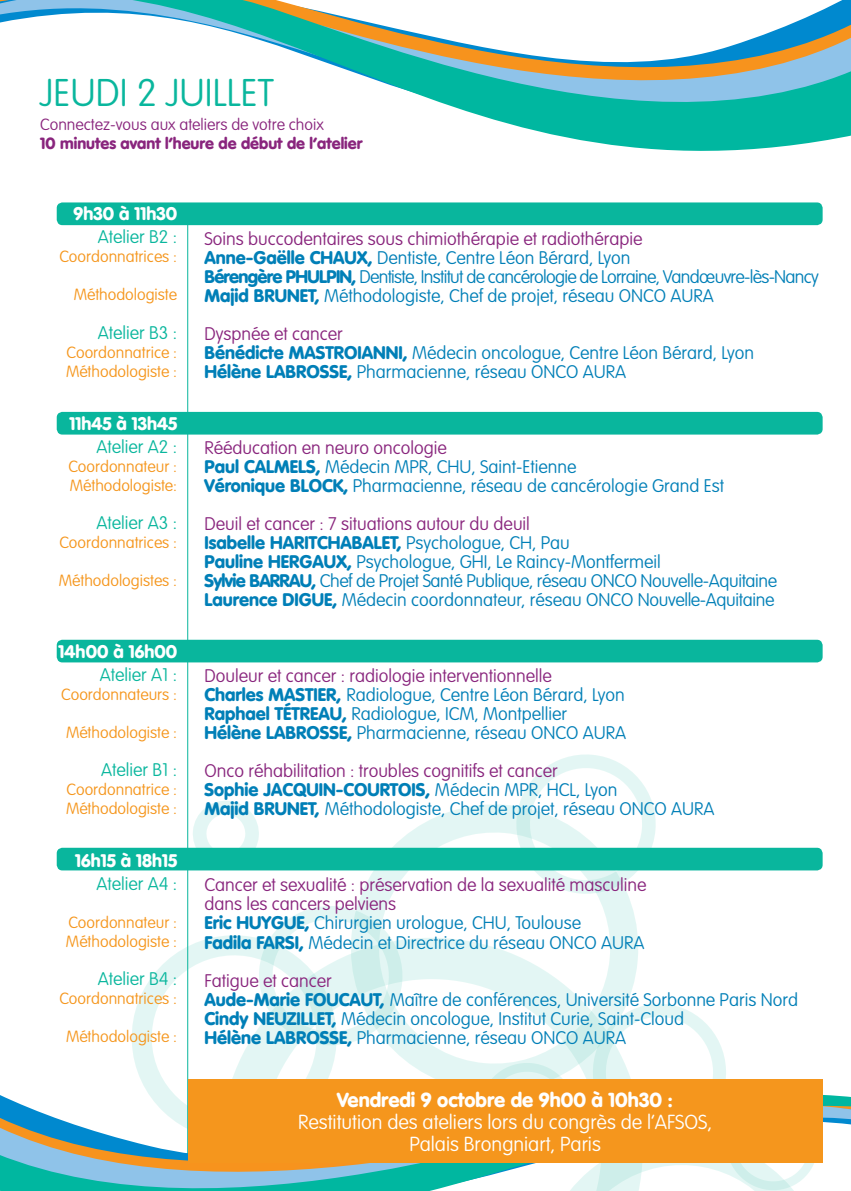
<style>
.page{position:relative;width:851px;height:1191px;background:#fff}
.page>*{position:absolute;margin:0;border:0;box-sizing:border-box;transform-origin:0 0}
.t1{font:100 38px "VAG Rounded";color:#09b69d}
.t2{font:100 20px/22px "VAG Rounded";color:#fff;text-align:center}
.t3{font:900 20px "VAG Rounded";color:#fff}
.t4{font:100 18px/19px "VAG Rounded";color:#007fb7}
.t5{font:900 18px "VAG Rounded";color:#007fb7}
.t6{font:100 18px/38px "VAG Rounded";color:#89257d}
.t7{font:100 18px "VAG Rounded";color:#09b69d}
.t8{font:100 18px "VAG Rounded";letter-spacing:-.02em;color:#007fb7}
.t9{font:900 18px "VAG Rounded";color:#fff}
.t10{font:100 16px/19px "VAG Rounded";color:#f5961d}
.t11{font:900 16px "VAG Rounded";color:#89257d}
.t12{font:100 16px "VAG Rounded";color:#89257d}
.s1{color:#89257d}
.s2{font-weight:900}
.s3{font-weight:900;color:#007fb7}
.s4{color:#007fb7}
</style>
<div class="page">
<svg style="left:0;top:0;width:850px;height:151px"></svg>
<svg style="left:132px;top:929px;width:204px;height:150px"></svg>
<svg style="left:337px;top:804px;width:301px;height:275px"></svg>
<svg style="left:508px;top:754px;width:158px;height:150px"></svg>
<svg style="left:188px;top:795px;width:76px;height:76px"></svg>
<svg style="left:251px;top:898px;width:159px;height:155px"></svg>
<svg style="left:475px;top:999px;width:251px;height:80px"></svg>
<div style="left:57px;top:202px;width:765px;height:23px;background:#09b69d;border-radius:6px"></div>
<div style="left:57px;top:412px;width:765px;height:22px;background:#09b69d;border-radius:6px"></div>
<div style="left:57px;top:640px;width:765px;height:22px;background:#09b69d;border-radius:6px"></div>
<div style="left:57px;top:847px;width:765px;height:23px;background:#09b69d;border-radius:6px"></div>
<hr style="left:187px;top:215px;width:1px;height:938px;background:#09b69d">
<svg style="left:0;top:1079px;width:850px;height:112px"></svg>
<div style="left:188px;top:1079px;width:634px;height:83px;background:#f5961d"></div>
<h1 class="t1" style="left:40px;top:71px;width:142px">JEUDI 2 juill</h1>
<h1 class="t1" style="left:241px;top:71px;width:27px">et</h1>
<p class="t12" style="left:40px;top:115px;width:285px">Connectez-vous aux ateliers de votre choix</p>
<p class="t11" style="left:40px;top:134px;width:324px">10 minutes avant l’heure de début de l’atelier</p>
<p class="t9" style="left:74px;top:203px;width:105px">9h30 à 11h30</p>
<p class="t7" style="left:98px;top:227px;width:81px">Atelier B2 :</p>
<p class="t10" style="left:59px;top:247px;width:119px">Coordonnatrices :</p>
<p class="t10" style="left:74px;top:285px;width:105px">Méthodologiste</p>
<p class="t7" style="left:98px;top:322px;width:81px">Atelier B3 :</p>
<p class="t10" style="left:66px;top:342px;width:113px">Coordonnatrice :<br>Méthodologiste :</p>
<p class="t9" style="left:69px;top:412px;width:109px">11h45 à 13h45</p>
<p class="t7" style="left:96px;top:436px;width:82px">Atelier A2 :</p>
<p class="t10" style="left:68px;top:456px;width:110px">Coordonnateur :<br>Méthodologiste:</p>
<p class="t7" style="left:96px;top:512px;width:82px">Atelier A3 :</p>
<p class="t10" style="left:59px;top:532px;width:119px">Coordonnatrices :</p>
<p class="t10" style="left:59px;top:570px;width:120px">Méthodologistes :</p>
<p class="t9" style="left:59px;top:640px;width:120px">14h00 à 16h00</p>
<p class="t7" style="left:100px;top:664px;width:79px">Atelier A1 :</p>
<p class="t10" style="left:61px;top:684px;width:117px">Coordonnateurs :</p>
<p class="t10" style="left:66px;top:722px;width:113px">Méthodologiste :</p>
<p class="t7" style="left:101px;top:759px;width:77px">Atelier B1 :</p>
<p class="t10" style="left:66px;top:779px;width:113px">Coordonnatrice :<br>Méthodologiste :</p>
<p class="t9" style="left:75px;top:849px;width:104px">16h15 à 18h15</p>
<p class="t7" style="left:96px;top:873px;width:82px">Atelier A4 :</p>
<p class="t10" style="left:66px;top:912px;width:113px">Coordonnateur :<br>Méthodologiste :</p>
<p class="t7" style="left:98px;top:968px;width:81px">Atelier B4 :</p>
<p class="t10" style="left:59px;top:988px;width:119px">Coordonnatrices :</p>
<p class="t10" style="left:66px;top:1026px;width:113px">Méthodologiste :</p>
<p class="t4" style="left:204px;top:229px;width:615px"><span class="s1">Soins buccodentaires sous chimiothérapie et radiothérapie<br></span><span class="s2">Anne-Gaëlle CHAUX,</span> Dentiste, Centre Léon Bérard, Lyon<br><span class="s2">Bérengère PHULPIN,</span> Dentiste, Institut de cancérologie de Lorraine, Vandœuvre-lès-Nancy <span class="s2">Majid BRUNET</span></p>
<p class="t4" style="left:204px;top:277px;width:510px;line-height:38px;text-indent:110px"><span class="s2">,</span> Méthodologiste, Chef de projet, réseau ONCO AURA<br><span class="s1">Dyspnée et cancer</span></p>
<p class="t5" style="left:204px;top:342px;width:111px">Bénédicte MASTROIANNI</p>
<p class="t4" style="left:403px;top:343px;width:353px"><span class="s2">,</span> Médecin oncologue, Centre Léon Bérard, Lyon</p>
<p class="t5" style="left:204px;top:361px;width:103px">Hélène LABROSSE</p>
<p class="t4" style="left:347px;top:362px;width:280px"><span class="s2">,</span> Pharmacienne, réseau ONCO AURA</p>
<p class="t4" style="left:204px;top:438px;width:521px"><span class="s1">Rééducation en neuro oncologie<br></span><span class="s2">Paul CALMELS,</span> Médecin MPR, CHU, Saint-Etienne<br><span class="s2">Véronique BLOCK,</span> Pharmacienne, réseau de cancérologie Grand Est</p>
<p class="t6" style="left:204px;top:505px;width:327px">Deuil et cancer : 7 situations autour du deuil</p>
<p class="t5" style="left:204px;top:532px;width:89px">Isabelle HARITC</p>
<p class="t5" style="left:328px;top:532px;width:45px">HABALET</p>
<p class="t4" style="left:397px;top:533px;width:174px"><span class="s2">,</span> Psychologue, CH, Pau</p>
<p class="t5" style="left:204px;top:551px;width:89px">Pauline HERGAU</p>
<p class="t4" style="left:336px;top:552px;width:326px"><span class="s2">X,</span> Psychologue, GHI, Le Raincy-Montfermeil</p>
<p class="t5" style="left:204px;top:570px;width:67px">Sylvie BARRAU</p>
<p class="t8" style="left:311px;top:570px;width:467px"><span class="s2">,</span> Chef de Projet Santé Publique, réseau ONCO Nouvelle-Aquitaine</p>
<p class="t5" style="left:204px;top:589px;width:89px">Laurence DIGUE</p>
<p class="t4" style="left:332px;top:590px;width:443px"><span class="s2">,</span> Médecin coordonnateur, réseau ONCO Nouvelle-Aquitaine</p>
<p class="t6" style="left:204px;top:657px;width:349px">Douleur et cancer : radiologie interventionnelle</p>
<p class="t5" style="left:204px;top:684px;width:90px">Charles MASTIER</p>
<p class="t4" style="left:336px;top:685px;width:290px"><span class="s2">,</span> Radiologue, Centre Léon Bérard, Lyon</p>
<p class="t5" style="left:204px;top:703px;width:81px">Raphael TÉTREAU</p>
<p class="t4" style="left:342px;top:704px;width:226px"><span class="s2">,</span> Radiologue, ICM, Montpellier</p>
<p class="t5" style="left:204px;top:722px;width:103px">Hélène LABROSSE</p>
<p class="t6" style="left:204px;top:714px;width:423px;text-indent:143px"><span class="s3">,</span> <span class="s4">Pharmacienne, réseau ONCO AURA<br></span>Onco réhabilitation : troubles cognitifs et cancer</p>
<p class="t5" style="left:204px;top:779px;width:113px">Sophie JACQUIN-COURTOIS</p>
<p class="t4" style="left:425px;top:780px;width:193px"><span class="s2">,</span> Médecin MPR, HCL, Lyon</p>
<p class="t5" style="left:204px;top:798px;width:72px">Majid BRUNET</p>
<p class="t4" style="left:315px;top:799px;width:401px"><span class="s2">,</span> Méthodologiste, Chef de projet, réseau ONCO AURA</p>
<p class="t6" style="left:204px;top:875px;width:443px;line-height:19px">Cancer et sexualité : préservation de la sexualité masculine dans les cancers pelviens</p>
<p class="t5" style="left:204px;top:912px;width:79px">Eric HUYGUE</p>
<p class="t4" style="left:305px;top:913px;width:278px"><span class="s2">,</span> Chirurgien urologue, CHU, Toulouse</p>
<p class="t5" style="left:204px;top:931px;width:62px">Fadila FARSI</p>
<p class="t4" style="left:204px;top:923px;width:441px;line-height:38px;text-indent:95px"><span class="s2">,</span> Médecin et Directrice du réseau ONCO AURA<br><span class="s1">Fatigue et cancer</span></p>
<p class="t5" style="left:204px;top:988px;width:113px">Aude-Marie FOUCAUT</p>
<p class="t4" style="left:380px;top:989px;width:419px"><span class="s2">,</span> Maître de conférences, Université Sorbonne Paris Nord</p>
<p class="t4" style="left:332px;top:1008px;width:354px"><span class="s2">,</span> Médecin oncologue, Institut Curie, Saint-Cloud</p>
<p class="t5" style="left:204px;top:1026px;width:103px">Hélène LABROSSE</p>
<p class="t4" style="left:347px;top:1027px;width:280px"><span class="s2">,</span> Pharmacienne, réseau ONCO AURA</p>
<p class="t5" style="left:204px;top:1007px;width:61px">Cindy NEU</p>
<p class="t5" style="left:287px;top:1007px;width:19px">ZILLET</p>
<p class="t3" style="left:337px;top:1087px;width:337px">Vendredi 9 octobre de 9h00 à 10h30 :</p>
<p class="t2" style="left:298px;top:1110px;width:415px">Restitution des ateliers lors du congrès de l’AFSOS,<br>Palais Brongniart, Paris</p>
</div>
